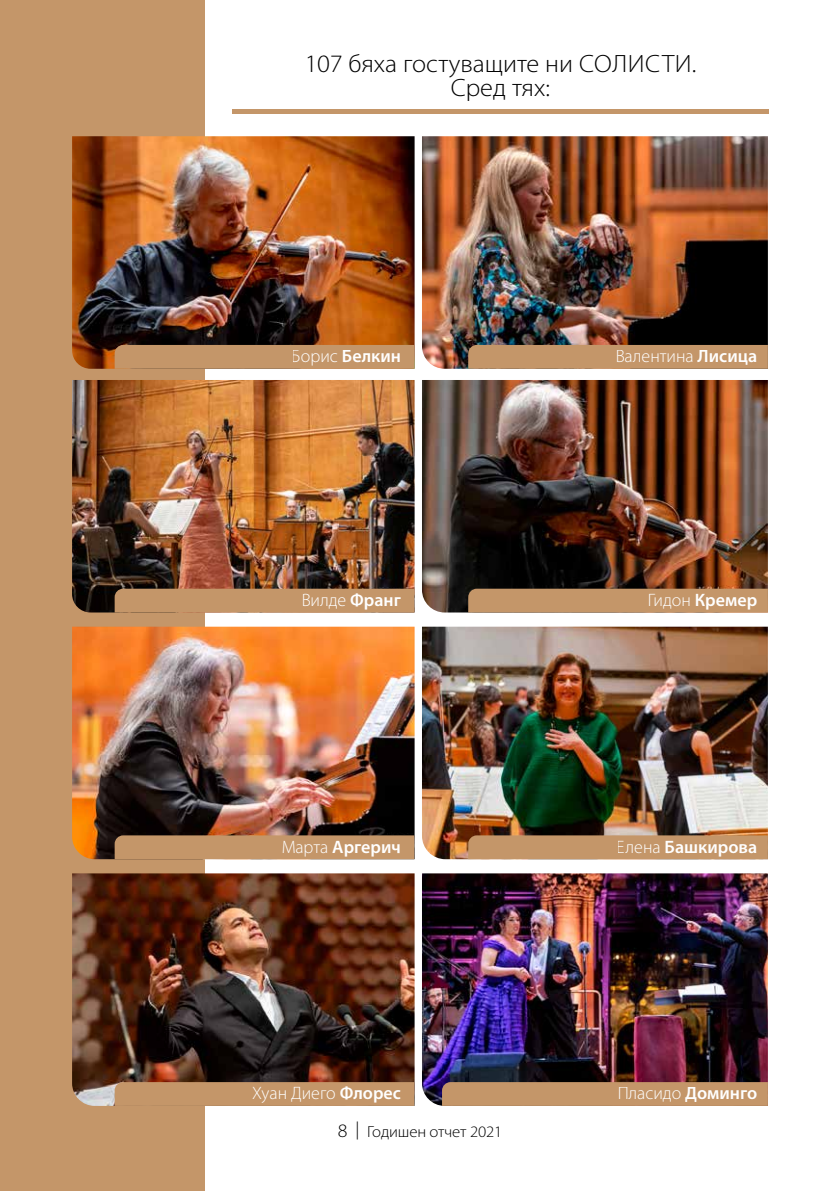
<style>
.page{position:relative;width:840px;height:1191px;background:#fff}
.page>*{position:absolute;margin:0;border:0;box-sizing:border-box;transform-origin:0 0}
.t1{font:300 25.2px/24px "Myriad Pro";color:#000;text-align:center;scale:1.05 1}
.t2{font:300 18px "Myriad Pro";color:#fff}
.t3{font:600 18px "Myriad Pro";color:#fff}
.t4{font:300 16px "Myriad Pro";letter-spacing:-.01em;color:#000;scale:1.05 1}
.s1{font-weight:300}
.s2{font-weight:600}
.s3{font-size:19px}
.s4{font-size:18px}
</style>
<div class="page">
<div style="left:0;top:0;width:204px;height:1191px;background:#c49669"></div>
<img style="left:72px;top:380px;width:342px;height:232px">
<img style="left:422px;top:380px;width:345px;height:232px">
<img style="left:72px;top:136px;width:342px;height:233px">
<img style="left:422px;top:136px;width:345px;height:233px">
<img style="left:72px;top:626px;width:342px;height:233px">
<img style="left:422px;top:626px;width:345px;height:233px">
<img style="left:72px;top:873px;width:342px;height:233px">
<img style="left:422px;top:873px;width:345px;height:233px">
<div style="left:468px;top:588px;width:299px;height:24px;background:#c49669"></div>
<div style="left:468px;top:345px;width:299px;height:24px;background:#c49669"></div>
<div style="left:468px;top:835px;width:299px;height:24px;background:#c49669"></div>
<svg style="left:442px;top:1082px;width:325px;height:24px;background:#c29468"></svg>
<div style="left:115px;top:588px;width:299px;height:24px;background:#c49669"></div>
<div style="left:115px;top:345px;width:299px;height:24px;background:#c49669"></div>
<div style="left:115px;top:835px;width:299px;height:24px;background:#c49669"></div>
<svg style="left:115px;top:1082px;width:299px;height:24px"></svg>
<div style="left:232px;top:109px;width:536px;height:5px;background:#c49669"></div>
<h1 class="t1" style="left:304px;top:52px;width:375px">107 бяха гостуващите ни СОЛИСТИ.<br>Сред тях:</h1>
<p class="t3" style="left:291px;top:345px;width:111px"><span class="s1">Борис</span> Белкин</p>
<p class="t2" style="left:615px;top:346px;width:143px">Валентина <span class="s2">Лисица</span></p>
<p class="t2" style="left:301px;top:590px;width:101px">Вилде <span class="s2">Франг</span></p>
<p class="t3" style="left:647px;top:588px;width:111px"><span class="s1">Гидон</span> Кремер</p>
<p class="t3" style="left:281px;top:835px;width:121px"><span class="s1">Марта</span> Аргерич</p>
<p class="t3" style="left:616px;top:835px;width:142px"><span class="s1">Елена</span> Башкирова</p>
<p class="t2" style="left:252px;top:1083px;width:150px">Хуан Диего <span class="s2">Флорес</span></p>
<p class="t2" style="left:617px;top:1083px;width:141px">Пласидо <span class="s2">Доминго</span></p>
<p class="t4" style="left:337px;top:1123px;width:158px"><span class="s3">8</span> <span class="s4">|</span> Годишен отчет 2021</p>
</div>
